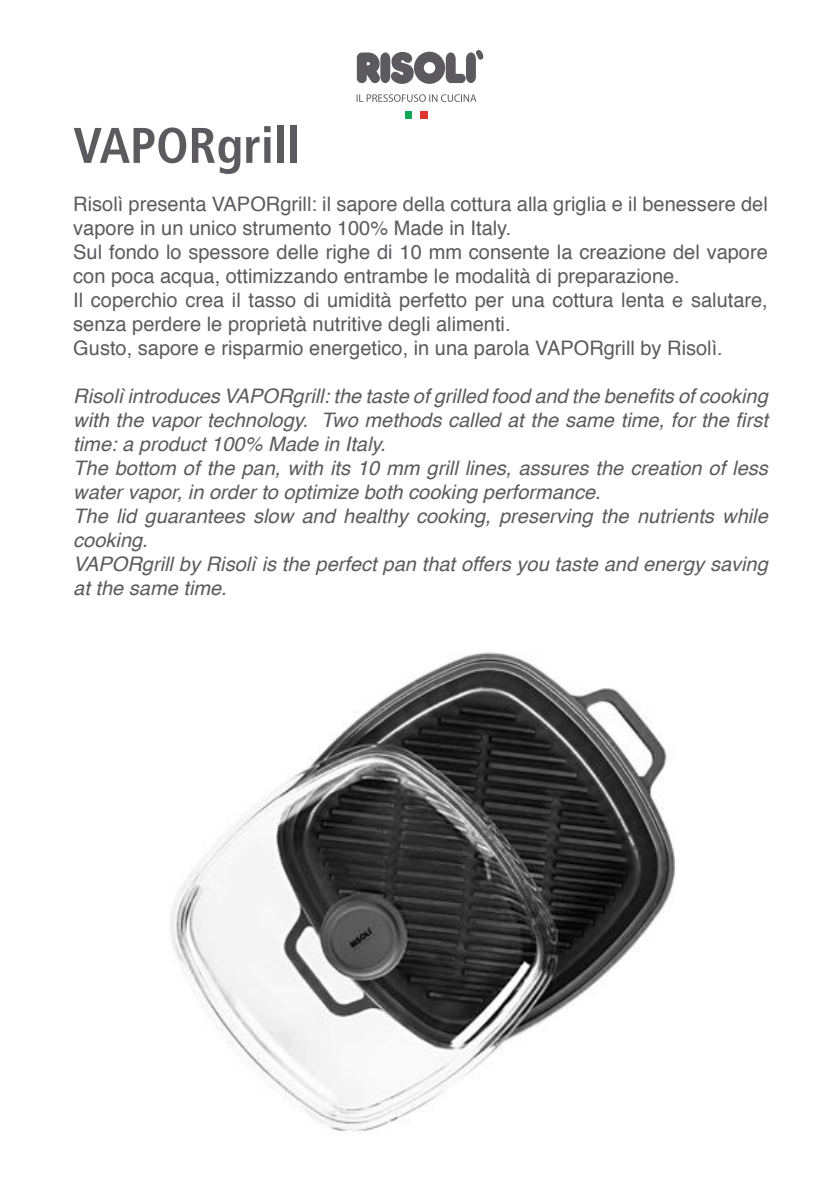
<style>
.page{position:relative;width:840px;height:1191px;background:#fff}
.page>*{position:absolute;margin:0;border:0;box-sizing:border-box;transform-origin:0 0}
.t1{font:700 condensed 50px "Frutiger LT Std";color:#5c5a5f}
.t2{font:italic 20px/24px "Helvetica";color:#5c5a5f}
.t3{font:20px/24px "Helvetica";color:#5c5a5f}
</style>
<div class="page">
<img style="left:170px;top:652px;width:505px;height:480px">
<svg style="left:356px;top:50px;width:127px;height:34px"></svg>
<svg style="left:356px;top:94px;width:120px;height:8px"></svg>
<div style="left:404px;top:111px;width:8px;height:8px;background:#0fa855"></div>
<div style="left:420px;top:111px;width:7px;height:8px;background:#e2342e"></div>
<h1 class="t1" style="left:73px;top:116px;width:228px">VAPORgrill</h1>
<p class="t3" style="left:73px;top:192px;width:695px">Risolì presenta VAPORgrill: il sapore della cottura alla griglia e il benessere del vapore in un unico strumento 100% Made in Italy.<br>Sul fondo lo spessore delle righe di 10 mm consente la creazione del vapore con poca acqua, ottimizzando entrambe le modalità di preparazione.<br>Il coperchio crea il tasso di umidità perfetto per una cottura lenta e salutare, senza perdere le proprietà nutritive degli alimenti.<br>Gusto, sapore e risparmio energetico, in una parola VAPORgrill by Risolì.</p>
<p class="t2" style="left:73px;top:384px;width:695px">Risolì introduces VAPORgrill: the taste of grilled food and the benefits of cooking with the vapor technology. Two methods called at the same time, for the first time: a product 100% Made in Italy.<br>The bottom of the pan, with its 10 mm grill lines, assures the creation of less water vapor, in order to optimize both cooking performance.<br>The lid guarantees slow and healthy cooking, preserving the nutrients while cooking.<br>VAPORgrill by Risolì is the perfect pan that offers you taste and energy saving at the same time.</p>
</div>
